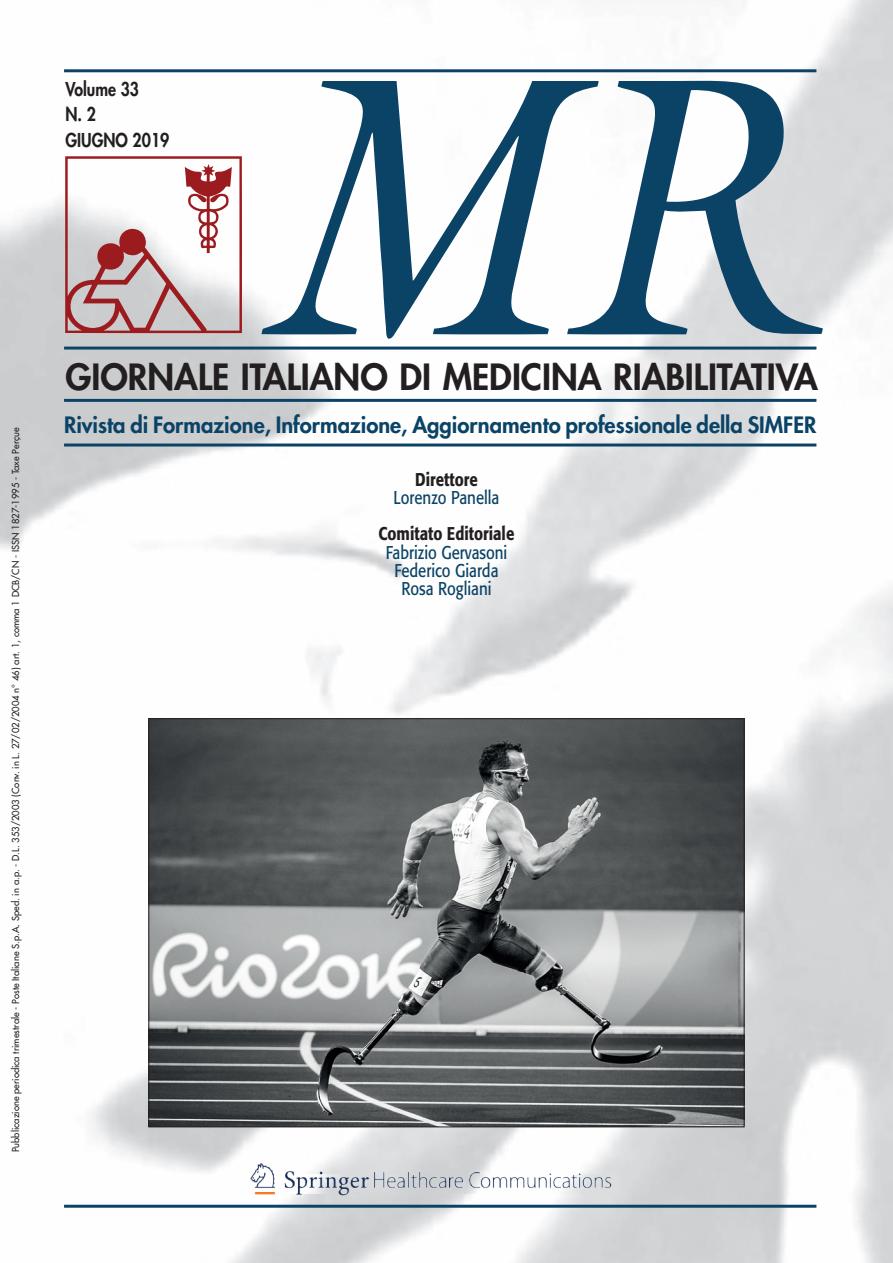
<style>
.page{position:relative;width:893px;height:1263px;background:#fff}
.page>*{position:absolute;margin:0;border:0;box-sizing:border-box;transform-origin:0 0}
.t1{font:800 35.25px "Futura";color:#231f20}
.t2{font:800 22.05px "Futura";color:#0a4366}
.t3{font:800 18.6px/25.5px "Futura";color:#231f20;scale:.85 1}
.t4{font:18.3px/18px "Formata";color:#0a4366;text-align:center;scale:.82 1}
.t5{font:500 18.3px "Formata";color:#231f20;scale:.82 1}
.t6{font:9.45px "Futura";color:#231f20}
</style>
<div class="page">
<img style="left:0;top:0;width:893px;height:1263px">
<hr style="left:64px;top:69px;width:752px;height:3px;background:#0a4366">
<hr style="left:64px;top:347px;width:752px;height:3px;background:#0a4366">
<hr style="left:64px;top:399px;width:752px;height:3px;background:#0a4366">
<hr style="left:64px;top:443px;width:752px;height:3px;background:#0a4366">
<hr style="left:64px;top:1205px;width:752px;height:3px;background:#0a4366">
<svg style="left:65px;top:156px;width:177px;height:177px"></svg>
<svg style="left:261px;top:81px;width:338px;height:258px"></svg>
<svg style="left:567px;top:81px;width:256px;height:254px"></svg>
<img style="left:234px;top:1142px;width:393px;height:74px">
<img style="left:151px;top:720px;width:591px;height:405px">
<h3 class="t3" style="left:65px;top:76px;width:124px">Volume 33<br>N. 2<br>GIUGNO 2019</h3>
<p class="t6" style="left:10px;top:1152px;width:726px;rotate:-90deg">Pubblicazione periodica trimestrale - Poste Italiane S.p.A. Sped. in a.p. - D.L. 353/2003 (Conv. in L. 27/02/2004 n° 46) art. 1, comma 1 DCB/CN - ISSN 1827-1995 - Taxe Perçue</p>
<h1 class="t1" style="left:65px;top:354px;width:754px">GIORNALE ITALIANO DI MEDICINA RIABILITATIVA</h1>
<h2 class="t2" style="left:64px;top:410px;width:754px">Rivista di Formazione, Informazione, Aggiornamento professionale della SIMFER</h2>
<h3 class="t5" style="left:415px;top:469px;width:78px">Direttore</h3>
<h3 class="t4" style="left:393px;top:489px;width:131px">Lorenzo Panella</h3>
<h3 class="t5" style="left:379px;top:523px;width:167px">Comitato Editoriale</h3>
<h3 class="t4" style="left:386px;top:543px;width:150px">Fabrizio Gervasoni<br>Federico Giarda<br>Rosa Rogliani</h3>
</div>
